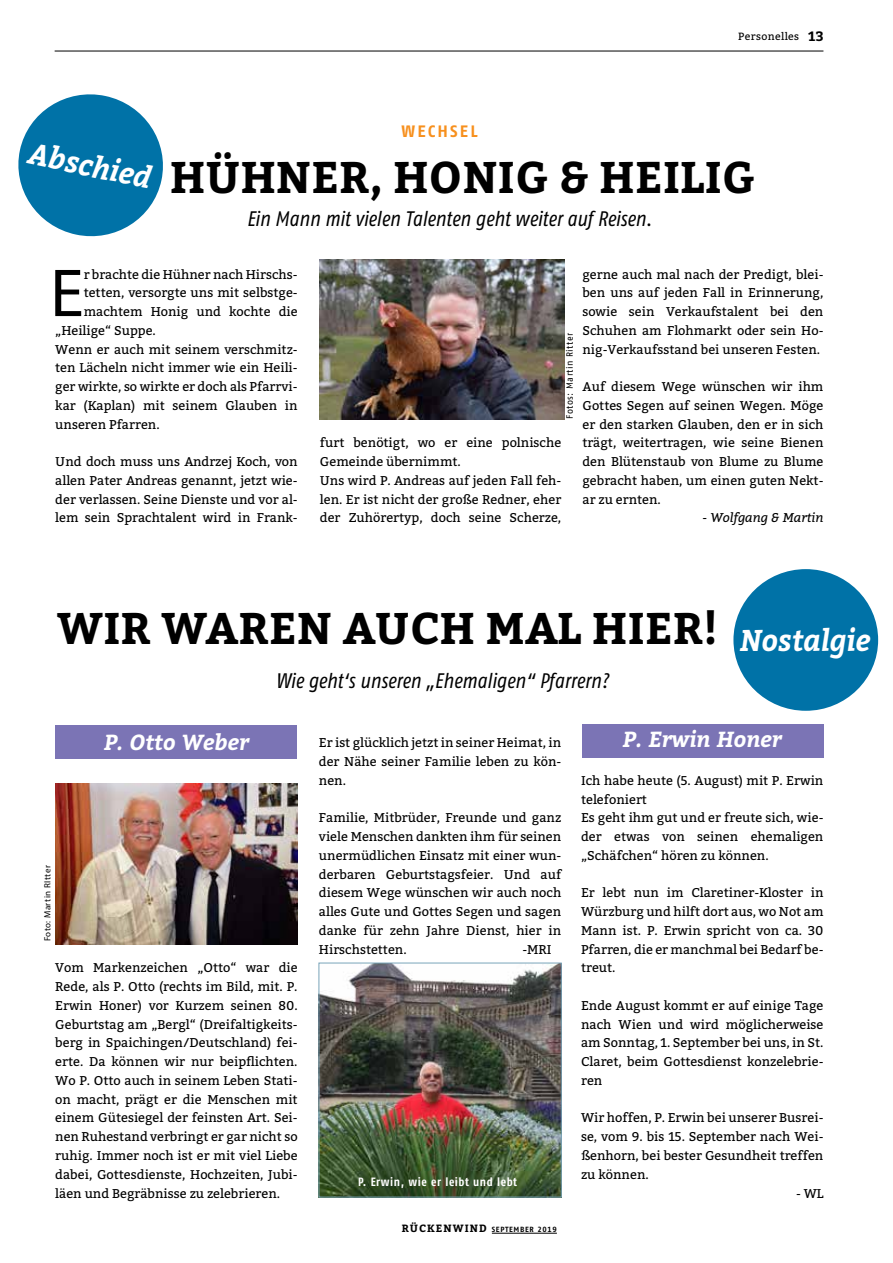
<style>
.page{position:relative;width:893px;height:1263px;background:#fff}
.page>*{position:absolute;margin:0;border:0;box-sizing:border-box;transform-origin:0 0}
.t1{font:68.4px "Myriad Pro";color:#000}
.t2{font:700 44.25px "Bitter";letter-spacing:.01em;color:#000}
.t3{font:italic 700 30px "Bitter";color:#fff;scale:.94 1}
.t4{font:italic 700 21.75px "Bitter";color:#fff}
.t5{font:italic 21px "Fago Co";color:#000}
.t6{font:16.5px "Fago No Bold TF";letter-spacing:.13em;color:#f7901e}
.t7{font:700 13.5px "Bitter";color:#000}
.t8{font:12.75px/18.8px "Bitter";color:#000;text-align:justify}
.t9{font:italic 12.75px "Bitter";color:#000}
.t10{font:700 12px "Fago Co";letter-spacing:.045em;color:#fff}
.t11{font:10.5px "Bitter";letter-spacing:.035em;color:#000}
.t12{font:9px "Fago No";letter-spacing:.05em;color:#000}
.t13{font:9px "Myriad Pro";letter-spacing:.05em;color:#000}
.t14{font:7.5px "Fago No Bold TF";letter-spacing:.09em;color:#000}
.s1{font-family:"Bitter";font-weight:700;font-size:10.5px}
</style>
<div class="page">
<hr style="left:55px;top:51px;width:768px;height:1px;background:#000">
<hr style="left:492px;top:1233px;width:65px;height:1px;background:#000">
<div style="left:55px;top:725px;width:242px;height:34px;background:#7b74b5"></div>
<img style="left:320px;top:260px;width:244px;height:159px">
<svg style="left:18px;top:94px;width:145px;height:143px"></svg>
<div style="left:582px;top:724px;width:241px;height:34px;background:#7b74b5"></div>
<div style="left:733px;top:569px;width:145px;height:142px;background:#0072a7;border-radius:50%"></div>
<img style="left:321px;top:965px;width:238px;height:230px">
<img style="left:55px;top:783px;width:243px;height:162px">
<p class="t11" style="left:738px;top:29px;width:63px">Personelles</p>
<p class="t7" style="left:808px;top:26px;width:17px">13</p>
<h3 class="t3" style="left:34px;top:130px;width:134px;rotate:12deg">Abschied</h3>
<p class="t6" style="left:402px;top:121px;width:78px">WECHSEL</p>
<h2 class="t2" style="left:170px;top:144px;width:587px">HÜHNER, HONIG &amp; HEILIG</h2>
<h3 class="t5" style="left:247px;top:207px;width:407px">Ein Mann mit vielen Talenten geht weiter auf Reisen.</h3>
<h1 class="t1" style="left:50px;top:251px;width:35px">E</h1>
<p class="t8" style="left:84px;top:264px;width:215px">r brachte die Hühner nach Hirschs-</p>
<p class="t8" style="left:84px;top:283px;width:215px">tetten, versorgte uns mit selbstge-</p>
<p class="t8" style="left:84px;top:302px;width:215px">machtem Honig und kochte die</p>
<p class="t8" style="left:55px;top:321px;width:102px">„Heilige“ Suppe.</p>
<p class="t8" style="left:55px;top:339px;width:244px">Wenn er auch mit seinem verschmitz-</p>
<p class="t8" style="left:55px;top:358px;width:244px">ten Lächeln nicht immer wie ein Heili-</p>
<p class="t8" style="left:55px;top:377px;width:244px">ger wirkte, so wirkte er doch als Pfarrvi-</p>
<p class="t8" style="left:55px;top:396px;width:244px">kar (Kaplan) mit seinem Glauben in</p>
<p class="t8" style="left:55px;top:414px;width:106px">unseren Pfarren.</p>
<p class="t8" style="left:55px;top:452px;width:244px">Und doch muss uns Andrzej Koch, von allen Pater Andreas genannt, jetzt wie&shy;der verlassen. Seine Dienste und vor al&shy;lem sein Sprachtalent wird in Frank-</p>
<p class="t12" style="left:564px;top:419px;width:87px;rotate:-90deg">Fotos: Martin Ritter</p>
<p class="t8" style="left:320px;top:433px;width:243px;text-align:left">furt benötigt, wo er eine polnische Gemeinde übernimmt.<br>Uns wird P. Andreas auf jeden Fall feh&shy;len. Er ist nicht der große Redner, eher der Zuhörertyp, doch seine Scherze,</p>
<p class="t8" style="left:582px;top:264px;width:243px">gerne auch mal nach der Predigt, blei&shy;ben uns auf jeden Fall in Erinnerung, sowie sein Verkaufstalent bei den Schuhen am Flohmarkt oder sein Ho&shy;nig-Verkaufsstand bei unseren Festen.</p>
<p class="t8" style="left:582px;top:377px;width:243px">Auf diesem Wege wünschen wir ihm Gottes Segen auf seinen Wegen. Möge er den starken Glauben, den er in sich trägt, weitertragen, wie seine Bienen den Blütenstaub von Blume zu Blume gebracht haben, um einen guten Nekt&shy;ar zu ernten.</p>
<p class="t9" style="left:702px;top:509px;width:123px">- Wolfgang &amp; Martin</p>
<h2 class="t2" style="left:57px;top:594px;width:662px">WIR WAREN AUCH MAL HIER!</h2>
<h3 class="t5" style="left:276px;top:669px;width:334px">Wie geht‘s unseren „Ehemaligen“ Pfarrern?</h3>
<h3 class="t3" style="left:740px;top:617px;width:140px">Nostalgie</h3>
<p class="t13" style="left:42px;top:941px;width:78px;rotate:-90deg">Foto: Martin RItter</p>
<h3 class="t4" style="left:104px;top:725px;width:146px">P. Otto Weber</h3>
<p class="t8" style="left:55px;top:958px;width:244px">Vom Markenzeichen „Otto“ war die Rede, als P. Otto (rechts im Bild, mit. P.<br>Erwin Honer) vor Kurzem seinen 80.<br>Geburtstag am „Bergl“ (Dreifaltigkeits&shy;berg in Spaichingen/Deutschland) fei&shy;erte. Da können wir nur beipflichten.<br>Wo P. Otto auch in seinem Leben Stati&shy;on macht, prägt er die Menschen mit einem Gütesiegel der feinsten Art. Sei&shy;nen Ruhestand verbringt er gar nicht so ruhig. Immer noch ist er mit viel Liebe dabei, Gottesdienste, Hochzeiten, Jubi&shy;läen und Begräbnisse zu zelebrieren.</p>
<p class="t8" style="left:319px;top:733px;width:244px">Er ist glücklich jetzt in seiner Heimat, in der Nähe seiner Familie leben zu kön&shy;nen.</p>
<p class="t8" style="left:319px;top:808px;width:244px">Familie, Mitbrüder, Freunde und ganz viele Menschen dankten ihm für seinen unermüdlichen Einsatz mit einer wun&shy;derbaren Geburtstagsfeier. Und auf diesem Wege wünschen wir auch noch alles Gute und Gottes Segen und sagen danke für zehn Jahre Dienst, hier in Hirschstetten.</p>
<p class="t8" style="left:522px;top:939px;width:31px">-MRI</p>
<p class="t10" style="left:358px;top:1174px;width:160px">P. Erwin, wie er leibt und lebt</p>
<p class="t14" style="left:402px;top:1225px;width:157px"><span class="s1">RÜCKENWIND</span> SEPTEMBER 2019</p>
<h3 class="t4" style="left:623px;top:723px;width:160px">P. Erwin Honer</h3>
<p class="t8" style="left:581px;top:771px;width:244px;text-align:left">Ich habe heute (5. August) mit P. Erwin telefoniert<br>Es geht ihm gut und er freute sich, wie&shy;der etwas von seinen ehemaligen „Schäfchen“ hören zu können.</p>
<p class="t8" style="left:581px;top:883px;width:244px">Er lebt nun im Claretiner-Kloster in Würzburg und hilft dort aus, wo Not am Mann ist. P. Erwin spricht von ca. 30<br>Pfarren, die er manchmal bei Bedarf be&shy;treut.</p>
<p class="t8" style="left:581px;top:996px;width:244px">Ende August kommt er auf einige Tage nach Wien und wird möglicherweise am Sonntag, 1. September bei uns, in St.<br>Claret, beim Gottesdienst konzelebrie&shy;ren</p>
<p class="t8" style="left:581px;top:1108px;width:244px">Wir hoffen, P. Erwin bei unserer Busrei&shy;se, vom 9. bis 15. September nach Wei&shy;ßenhorn, bei bester Gesundheit treffen zu können.</p>
<p class="t8" style="left:796px;top:1183px;width:29px">- WL</p>
</div>
